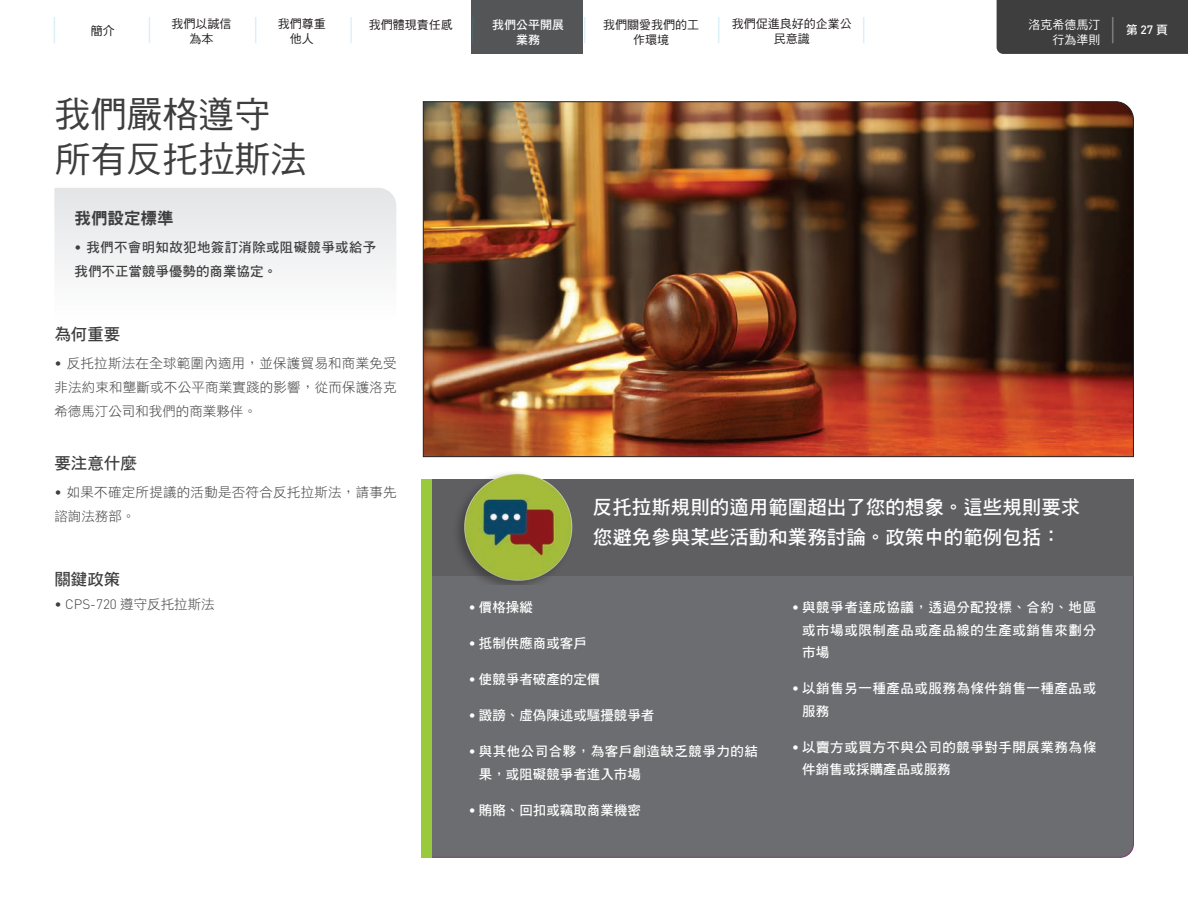
<style>
.page{position:relative;width:1188px;height:918px;background:#fff}
.page>*{position:absolute;margin:0;border:0;box-sizing:border-box;transform-origin:0 0}
.t1{font:36px/45px "DF Hei Std W5";color:#3e3e3f}
.t2{font:300 30.6px "DIN Pro";color:#25a4dd;scale:.71 1}
.t3{font:300 30.6px "DIN Pro";color:#8f9194;scale:.71 1}
.t4{font:19.5px/30px "DF Hei Std W7";color:#fff}
.t5{font:16.5px "DF Hei Std W7";color:#3e3e3f}
.t6{font:16.5px "DF Hei Std W9";color:#3e3e3f}
.t7{font:13.5px/22.5px "DF Hei Std W7";letter-spacing:.035em;color:#fff}
.t8{font:13.5px/24px "DF Hei Std W3";letter-spacing:.015em;color:#3e3e3f;text-align:justify}
.t9{font:13.5px "DF Hei Std W7";color:#fff}
.t10{font:13.5px/24px "DF Hei Std W7";letter-spacing:.025em;color:#3e3e3f}
.t11{font:300 13.5px "DIN Pro";color:#3e3e3f}
.t12{font:12px/15px "DF Hei Std W5";color:#231f20;text-align:center}
.t13{font:12px/15px "DF Hei Std W7";color:#fff;text-align:center}
.t14{font:12px/15px "DF Hei Std W5";color:#fff;text-align:right}
.s1{font-family:"DINOT";font-weight:500}
.s2{font-family:"DIN Pro";font-weight:300}
.s3{font-family:"DF Hei Std W3";font-weight:400}
</style>
<div class="page">
<div style="left:471px;top:0;width:112px;height:54px;background:#545557"></div>
<div style="left:997px;top:0;width:191px;height:54px;background:#3e3e3f"></div>
<div style="left:54px;top:188px;width:342px;height:83px;background:#ecedee"></div>
<img style="left:423px;top:101px;width:711px;height:356px">
<div style="left:432px;top:576px;width:702px;height:282px;background:#6c6d70"></div>
<div style="left:421px;top:480px;width:713px;height:96px;background:#5f5f62"></div>
<div style="left:452px;top:471px;width:122px;height:114px;background:#231f20;opacity:.45"></div>
<img style="left:462px;top:471px;width:115px;height:114px">
<div style="left:421px;top:480px;width:11px;height:378px;background:#99ca3b"></div>
<h2 class="t2" style="left:51px;top:9px;width:11px">|</h2>
<h2 class="t2" style="left:146px;top:9px;width:11px">|</h2>
<h2 class="t2" style="left:253px;top:9px;width:11px">|</h2>
<h2 class="t2" style="left:348px;top:9px;width:11px">|</h2>
<h2 class="t2" style="left:470px;top:9px;width:11px">|</h2>
<h2 class="t2" style="left:581px;top:9px;width:11px">|</h2>
<h2 class="t2" style="left:715px;top:9px;width:11px">|</h2>
<h2 class="t2" style="left:861px;top:9px;width:11px">|</h2>
<p class="t14" style="left:1028px;top:17px;width:73px">洛克希德馬汀行為準則</p>
<h2 class="t3" style="left:1110px;top:10px;width:11px">|</h2>
<p class="t12" style="left:278px;top:16px;width:49px">我們尊重他人</p>
<p class="t12" style="left:369px;top:17px;width:85px">我們體現責任感</p>
<p class="t12" style="left:732px;top:16px;width:121px">我們促進良好的企業公民意識</p>
<p class="t12" style="left:172px;top:16px;width:61px">我們以誠信</p>
<p class="t12" style="left:91px;top:23px;width:25px">簡介</p>
<p class="t13" style="left:492px;top:17px;width:73px">我們公平開展業務</p>
<p class="t12" style="left:603px;top:17px;width:97px">我們關愛我們的工作環境</p>
<p class="t12" style="left:190px;top:31px;width:25px">為本</p>
<p class="t13" style="left:1126px;top:22px;width:44px">第 <span class="s1">27</span> 頁</p>
<h1 class="t1" style="left:54px;top:91px;width:254px">我們嚴格遵守所有反托拉斯法</h1>
<p class="t6" style="left:75px;top:209px;width:100px">我們設定標準</p>
<p class="t10" style="left:75px;top:235px;width:303px"><span class="s1">•</span> 我們不會明知故犯地簽訂消除或阻礙競爭或給予我們不正當競爭優勢的商業協定。</p>
<p class="t5" style="left:54px;top:325px;width:68px">為何重要</p>
<p class="t8" style="left:54px;top:351px;width:344px"><span class="s2">•</span> 反托拉斯法在全球範圍內適用，並保護貿易和商業免受非法約束和壟斷或不公平商業實踐的影響，從而保護洛克希德馬汀公司和我們的商業夥伴。</p>
<p class="t5" style="left:54px;top:454px;width:84px">要注意什麼</p>
<p class="t8" style="left:54px;top:480px;width:344px"><span class="s2">•</span> 如果不確定所提議的活動是否符合反托拉斯法，請事先諮詢法務部。</p>
<p class="t5" style="left:54px;top:570px;width:68px">關鍵政策</p>
<p class="t11" style="left:54px;top:595px;width:162px">• CPS-720 <span class="s3">遵守反托拉斯法</span></p>
<h3 class="t4" style="left:593px;top:491px;width:489px">反托拉斯規則的適用範圍超出了您的想象。這些規則要求您避免參與某些活動和業務討論。政策中的範例包括：</h3>
<p class="t7" style="left:469px;top:596px;width:66px"><span class="s1">•</span> 價格操縱</p>
<p class="t9" style="left:469px;top:636px;width:120px"><span class="s1">•</span> 抵制供應商或客戶</p>
<p class="t9" style="left:469px;top:672px;width:133px"><span class="s1">•</span> 使競爭者破產的定價</p>
<p class="t9" style="left:469px;top:708px;width:187px"><span class="s1">•</span> 譭謗、虛偽陳述或騷擾競爭者</p>
<p class="t7" style="left:479px;top:740px;width:280px;text-indent:-10px"><span class="s1">•</span> 與其他公司合夥，為客戶創造缺乏競爭力的結果，或阻礙競爭者進入市場</p>
<p class="t9" style="left:469px;top:803px;width:174px"><span class="s1">•</span> 賄賂、回扣或竊取商業機密</p>
<p class="t7" style="left:802px;top:596px;width:295px;text-align:justify;text-indent:-10px"><span class="s1">•</span> 與競爭者達成協議，透過分配投標、合約、地區或市場或限制產品或產品線的生產或銷售來劃分市場</p>
<p class="t7" style="left:802px;top:677px;width:295px;text-indent:-10px"><span class="s1">•</span> 以銷售另一種產品或服務為條件銷售一種產品或服務</p>
<p class="t7" style="left:802px;top:735px;width:295px;text-indent:-10px"><span class="s1">•</span> 以賣方或買方不與公司的競爭對手開展業務為條件銷售或採購產品或服務</p>
</div>
